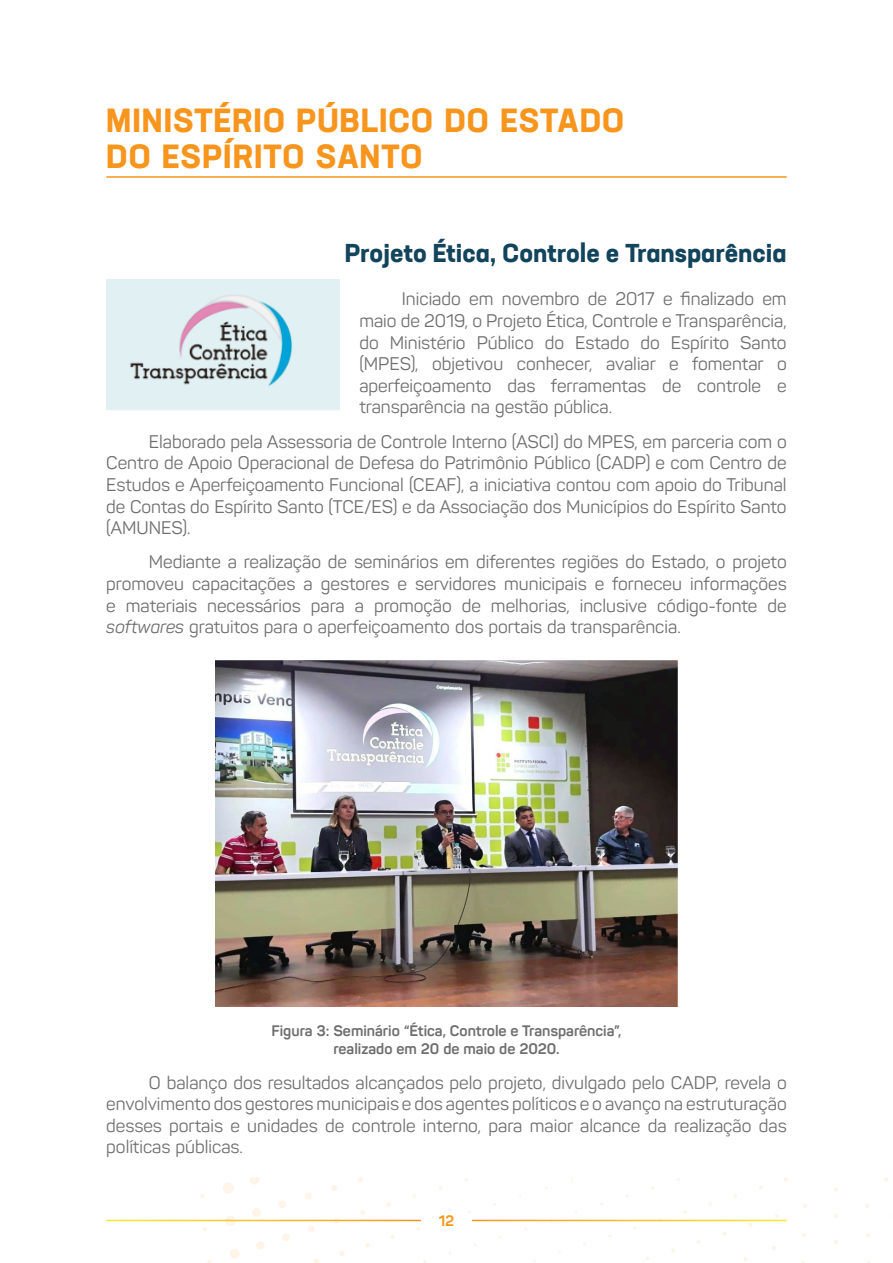
<style>
.page{position:relative;width:893px;height:1263px;background:#fff}
.page>*{position:absolute;margin:0;border:0;box-sizing:border-box;transform-origin:0 0}
.t1{font:700 33px/36px "Neusa Next Pro";letter-spacing:.03em;color:#f8951d}
.t2{font:700 25.5px "Neusa Next Pro";color:#12445c}
.t3{font:18px/21.6px "Panton";color:#706f6f;text-align:justify}
.t4{font:700 15px/18px "Panton";color:#706f6f;text-align:center}
.t5{font:700 15px "Panton";color:#f8951d}
.s1{font-style:italic}
</style>
<div class="page">
<svg style="left:834px;top:1187px;width:4px;height:4px"></svg>
<svg style="left:834px;top:1214px;width:4px;height:4px"></svg>
<svg style="left:803px;top:1204px;width:4px;height:4px"></svg>
<svg style="left:784px;top:1178px;width:4px;height:3px"></svg>
<svg style="left:884px;top:1178px;width:5px;height:4px"></svg>
<svg style="left:865px;top:1203px;width:4px;height:5px"></svg>
<svg style="left:834px;top:1240px;width:4px;height:4px"></svg>
<svg style="left:802px;top:1233px;width:4px;height:4px"></svg>
<svg style="left:775px;top:1214px;width:4px;height:4px"></svg>
<svg style="left:866px;top:1233px;width:5px;height:4px"></svg>
<svg style="left:772px;top:1246px;width:4px;height:4px"></svg>
<svg style="left:748px;top:1223px;width:5px;height:4px"></svg>
<svg style="left:743px;top:1257px;width:5px;height:4px"></svg>
<svg style="left:708px;top:1202px;width:4px;height:4px"></svg>
<svg style="left:697px;top:1240px;width:4px;height:4px"></svg>
<svg style="left:683px;top:1210px;width:4px;height:4px"></svg>
<svg style="left:412px;top:1194px;width:4px;height:4px"></svg>
<svg style="left:391px;top:1235px;width:4px;height:4px"></svg>
<svg style="left:386px;top:1202px;width:5px;height:5px"></svg>
<svg style="left:365px;top:1243px;width:5px;height:4px"></svg>
<svg style="left:360px;top:1210px;width:5px;height:5px"></svg>
<svg style="left:358px;top:1178px;width:5px;height:4px"></svg>
<svg style="left:339px;top:1251px;width:6px;height:5px"></svg>
<svg style="left:334px;top:1218px;width:6px;height:6px"></svg>
<svg style="left:331px;top:1185px;width:6px;height:6px"></svg>
<svg style="left:314px;top:1259px;width:6px;height:4px"></svg>
<div style="left:308px;top:1226px;width:7px;height:6px;background:#fef4e8;border-radius:50%"></div>
<div style="left:305px;top:1193px;width:7px;height:7px;background:#fef4e8;border-radius:50%"></div>
<div style="left:282px;top:1233px;width:8px;height:8px;background:#fef4e8;border-radius:50%"></div>
<div style="left:278px;top:1200px;width:8px;height:8px;background:#fef4e8;border-radius:50%"></div>
<div style="left:256px;top:1241px;width:9px;height:9px;background:#fef4e8;border-radius:50%"></div>
<div style="left:252px;top:1208px;width:9px;height:9px;background:#fef4e8;border-radius:50%"></div>
<svg style="left:250px;top:1178px;width:9px;height:6px"></svg>
<div style="left:230px;top:1249px;width:10px;height:9px;background:#fef4e8;border-radius:50%"></div>
<svg style="left:226px;top:1216px;width:10px;height:10px"></svg>
<div style="left:223px;top:1182px;width:11px;height:11px;background:#fef4e8;border-radius:50%"></div>
<svg style="left:203px;top:1227px;width:4px;height:4px"></svg>
<svg style="left:200px;top:1194px;width:5px;height:4px"></svg>
<hr style="left:106px;top:1220px;width:315px;height:1px;background:#fff">
<hr style="left:106px;top:176px;width:681px;height:2px;background:#f8951d">
<img style="left:106px;top:279px;width:233px;height:131px">
<img style="left:216px;top:660px;width:461px;height:346px">
<h1 class="t1" style="left:106px;top:101px;width:519px">MINISTÉRIO PÚBLICO DO ESTADO<br>DO ESPÍRITO SANTO</h1>
<h2 class="t2" style="left:345px;top:237px;width:444px">Projeto Ética, Controle e Transparência</h2>
<p class="t3" style="left:359px;top:288px;width:429px;text-indent:43px">Iniciado em novembro de 2017 e finalizado em maio de 2019, o Projeto Ética, Controle e Transparência, do Ministério Público do Estado do Espírito Santo (MPES), objetivou conhecer, avaliar e fomentar o aperfeiçoamento das ferramentas de controle e transparência na gestão pública.</p>
<p class="t3" style="left:106px;top:430px;width:682px;text-indent:43px">Elaborado pela Assessoria de Controle Interno (ASCI) do MPES, em parceria com o Centro de Apoio Operacional de Defesa do Patrimônio Público (CADP) e com Centro de Estudos e Aperfeiçoamento Funcional (CEAF), a iniciativa contou com apoio do Tribunal de Contas do Espírito Santo (TCE/ES) e da Associação dos Municípios do Espírito Santo (AMUNES).</p>
<p class="t3" style="left:106px;top:551px;width:682px;text-indent:43px">Mediante a realização de seminários em diferentes regiões do Estado, o projeto promoveu capacitações a gestores e servidores municipais e forneceu informações e materiais necessários para a promoção de melhorias, inclusive código-fonte de <span class="s1">softwares</span> gratuitos para o aperfeiçoamento dos portais da transparência.</p>
<p class="t4" style="left:271px;top:1022px;width:352px">Figura 3: Seminário “Ética, Controle e Transparência”, realizado em 20 de maio de 2020.</p>
<p class="t3" style="left:106px;top:1071px;width:682px;text-indent:43px">O balanço dos resultados alcançados pelo projeto, divulgado pelo CADP, revela o envolvimento dos gestores municipais e dos agentes políticos e o avanço na estruturação desses portais e unidades de controle interno, para maior alcance da realização das políticas públicas.</p>
<p class="t5" style="left:439px;top:1211px;width:17px">12</p>
</div>
